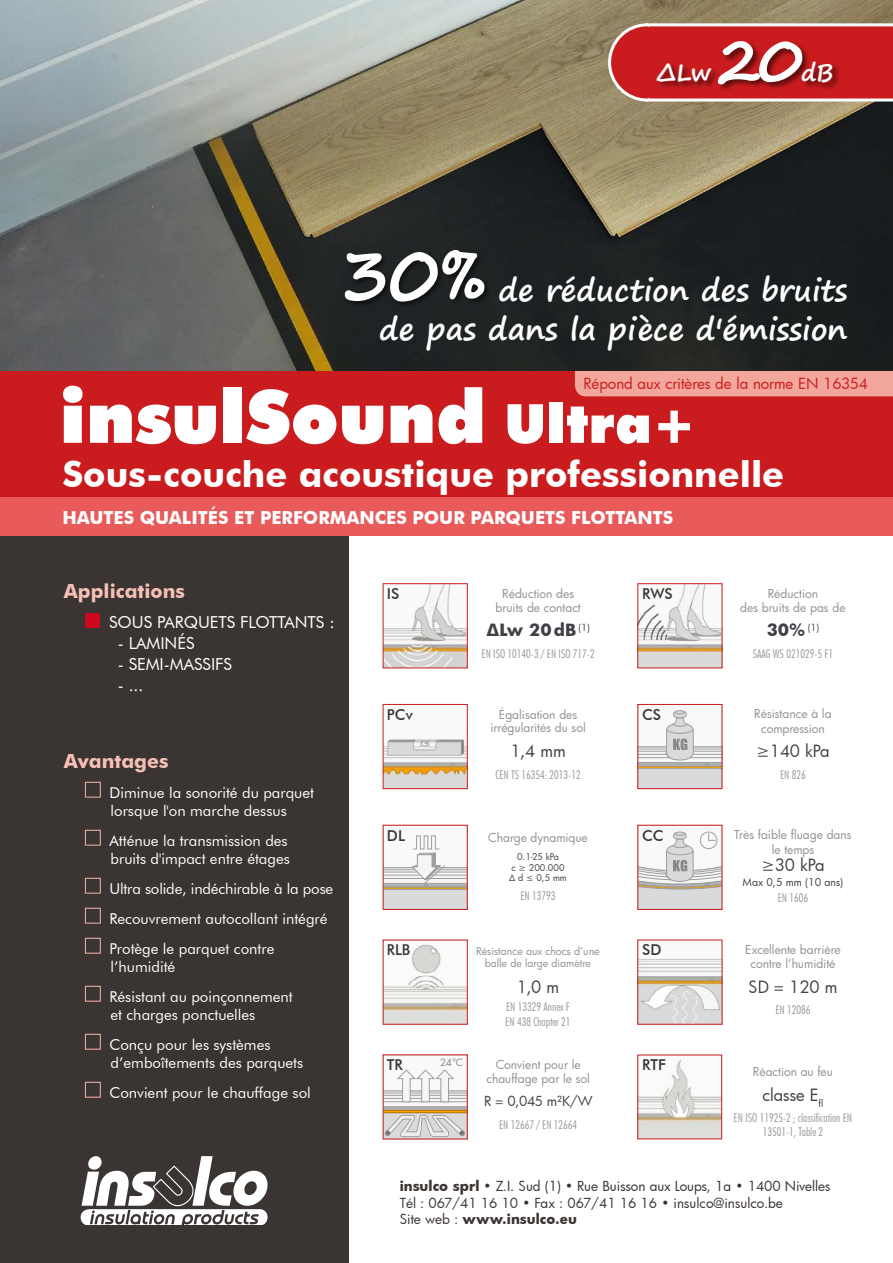
<style>
.page{position:relative;width:893px;height:1263px;background:#fff}
.page>*{position:absolute;margin:0;border:0;box-sizing:border-box;transform-origin:0 0}
.t1{font:700 73.95px "Segoe Print";color:#fff;scale:.9 1}
.t2{font:900 73.5px "Futura BT";color:#fff}
.t3{font:700 60.75px "Segoe Print";color:#fff}
.t4{font:700 36px "Futura BT";color:#fff}
.t5{font:700 30px/39px "Segoe Print";color:#fff;text-align:right}
.t6{font:700 23.7px "Segoe Print";color:#fff}
.t7{font:700 19.5px "Futura BT";color:#f7c0b5}
.t8{font:700 18px "Futura BT";color:#fff}
.t9{font:16.5px "Futura BT";color:#fff}
.t10{font:16.5px "Futura";color:#404147}
.t11{font:700 16.5px "Futura";color:#404147}
.t12{font:15px/30px "Futura BT";color:#fff}
.t13{font:15px "Futura";letter-spacing:-.005em;color:#c91e1e}
.t14{font:500 15px "Futura BT";color:#3a3432}
.t15{font:13.5px/16.5px "Futura";color:#3a3432}
.t16{font:13.5px "Futura";letter-spacing:-.015em;color:#404147}
.t17{font:12px/14.4px "Futura";color:#939195;text-align:center}
.t18{font:300 condensed 12px/14.7px "Futura BT";color:#939195}
.t19{font:10.5px/12px "Futura";color:#939195;text-align:center}
.t20{font:10.5px "Futura";color:#404147}
.t21{font:9.9px "Futura";color:#86888a}
.t22{font:9px/10.5px "Futura";color:#404147;text-align:center}
.s1{font-size:54px}
.s2{font-weight:700}
</style>
<div class="page">
<div style="left:0;top:533px;width:349px;height:730px;background:#3a3432"></div>
<div style="left:0;top:370px;width:893px;height:127px;background:#ca1c1e"></div>
<div style="left:0;top:497px;width:893px;height:39px;background:#e95a5a"></div>
<div style="left:85px;top:613px;width:15px;height:15px;background:#cd071e"></div>
<div style="left:85px;top:782px;width:16px;height:15px;border:1px solid #f6b5a9"></div>
<div style="left:85px;top:830px;width:16px;height:15px;border:1px solid #f6b5a9"></div>
<div style="left:85px;top:878px;width:16px;height:15px;border:1px solid #f6b5a9"></div>
<div style="left:85px;top:908px;width:16px;height:15px;border:1px solid #f6b5a9"></div>
<div style="left:85px;top:938px;width:16px;height:15px;border:1px solid #f6b5a9"></div>
<div style="left:85px;top:986px;width:16px;height:15px;border:1px solid #f6b5a9"></div>
<div style="left:85px;top:1034px;width:16px;height:15px;border:1px solid #f6b5a9"></div>
<div style="left:85px;top:1082px;width:16px;height:15px;border:1px solid #f6b5a9"></div>
<svg style="left:81px;top:1156px;width:187px;height:69px"></svg>
<img style="left:385px;top:585px;width:81px;height:81px">
<div style="left:383px;top:583px;width:85px;height:85px;border:1px solid #ca1c1e"></div>
<img style="left:639px;top:585px;width:81px;height:81px">
<div style="left:637px;top:583px;width:85px;height:85px;border:1px solid #ca1c1e"></div>
<svg style="left:639px;top:710px;width:81px;height:77px"></svg>
<div style="left:637px;top:704px;width:85px;height:85px;border:1px solid #ca1c1e"></div>
<svg style="left:385px;top:835px;width:81px;height:73px"></svg>
<div style="left:383px;top:825px;width:85px;height:85px;border:1px solid #ca1c1e"></div>
<img style="left:639px;top:958px;width:81px;height:65px">
<div style="left:637px;top:940px;width:85px;height:85px;border:1px solid #ca1c1e"></div>
<img style="left:385px;top:736px;width:81px;height:51px">
<div style="left:383px;top:704px;width:85px;height:85px;border:1px solid #ca1c1e"></div>
<img style="left:385px;top:944px;width:81px;height:79px">
<div style="left:383px;top:940px;width:85px;height:85px;border:1px solid #ca1c1e"></div>
<svg style="left:385px;top:1069px;width:81px;height:68px"></svg>
<svg style="left:639px;top:831px;width:81px;height:77px"></svg>
<div style="left:637px;top:825px;width:85px;height:85px;border:1px solid #ca1c1e"></div>
<img style="left:639px;top:1059px;width:81px;height:78px">
<div style="left:637px;top:1055px;width:85px;height:84px;border:1px solid #ca1c1e"></div>
<div style="left:575px;top:371px;width:318px;height:25px;background:#f3a79c"></div>
<img style="left:0;top:0;width:893px;height:371px">
<svg style="left:607px;top:22px;width:286px;height:81px;background:#ca4644"></svg>
<div style="left:655px;top:41px;width:186px;height:51px;background:#000;opacity:.56"></div>
<div style="left:344px;top:249px;width:147px;height:59px;background:#000;opacity:.51"></div>
<h3 class="t3" style="left:716px;top:4px;width:88px">20</h3>
<h3 class="t6" style="left:801px;top:51px;width:34px">dB</h3>
<h3 class="t6" style="left:656px;top:51px;width:57px">∆Lw</h3>
<h1 class="t1" style="left:341px;top:207px;width:164px">30%</h1>
<h3 class="t5" style="left:379px;top:270px;width:470px">de réduction des bruits<br>de pas dans la pièce d'émission</h3>
<p class="t13" style="left:583px;top:373px;width:286px">Répond aux critères de la norme EN 16354</p>
<h2 class="t2" style="left:60px;top:372px;width:639px">insulSound <span class="s1">Ultra+</span></h2>
<h3 class="t4" style="left:62px;top:452px;width:723px">Sous-couche acoustique professionnelle</h3>
<p class="t8" style="left:62px;top:507px;width:612px">HAUTES QUALITÉS ET PERFORMANCES POUR PARQUETS FLOTTANTS</p>
<h3 class="t7" style="left:64px;top:579px;width:123px">Applications</h3>
<p class="t9" style="left:109px;top:612px;width:227px">SOUS PARQUETS FLOTTANTS :</p>
<p class="t9" style="left:118px;top:633px;width:78px">- LAMINÉS</p>
<p class="t9" style="left:118px;top:654px;width:116px">- SEMI-MASSIFS</p>
<p class="t9" style="left:118px;top:675px;width:27px">- ...</p>
<h3 class="t7" style="left:64px;top:749px;width:106px">Avantages</h3>
<p class="t12" style="left:110px;top:783px;width:206px;line-height:18px">Diminue la sonorité du parquet lorsque l'on marche dessus</p>
<p class="t12" style="left:110px;top:831px;width:182px;line-height:18px">Atténue la transmission des bruits d'impact entre étages</p>
<p class="t12" style="left:109px;top:873px;width:225px">Ultra solide, indéchirable à la pose<br>Recouvrement autocollant intégré<br>Protège le parquet contre</p>
<p class="t12" style="left:110px;top:951px;width:185px">l’humidité<br>Résistant au poinçonnement</p>
<p class="t12" style="left:110px;top:999px;width:162px">et charges ponctuelles<br>Conçu pour les systèmes</p>
<p class="t12" style="left:110px;top:1047px;width:203px">d’emboîtements des parquets<br>Convient pour le chauffage sol</p>
<p class="t14" style="left:387px;top:585px;width:14px">IS</p>
<p class="t17" style="left:496px;top:587px;width:87px;line-height:13.5px">Réduction des bruits de contact</p>
<p class="t11" style="left:486px;top:618px;width:105px">ΔLw 20dB <sup>(1)</sup></p>
<p class="t18" style="left:482px;top:646px;width:115px">EN ISO 10140-3 / EN ISO 717-2</p>
<p class="t14" style="left:642px;top:585px;width:32px">RWS</p>
<p class="t17" style="left:740px;top:586px;width:107px">Réduction<br>des bruits de pas de</p>
<p class="t11" style="left:767px;top:618px;width:54px">30% <sup>(1)</sup></p>
<p class="t18" style="left:753px;top:646px;width:82px">SAAG WS 021029-5 F1</p>
<p class="t14" style="left:387px;top:706px;width:27px">PCv</p>
<p class="t17" style="left:490px;top:707px;width:97px;line-height:13.5px">Égalisation des irrégularités du sol</p>
<p class="t10" style="left:510px;top:740px;width:57px">1,4 mm</p>
<p class="t18" style="left:495px;top:767px;width:87px">CEN TS 16354: 2013-12</p>
<p class="t14" style="left:642px;top:706px;width:21px">CS</p>
<p class="t17" style="left:754px;top:706px;width:79px">Résistance à la compression</p>
<p class="t10" style="left:756px;top:740px;width:75px">≥140 kPa</p>
<p class="t18" style="left:780px;top:767px;width:27px">EN 826</p>
<p class="t14" style="left:387px;top:827px;width:20px">DL</p>
<p class="t17" style="left:488px;top:830px;width:101px">Charge dynamique</p>
<p class="t22" style="left:509px;top:851px;width:59px">0.1-25 kPa<br>c ≥ 200.000<br>Δ d ≤ 0,5 mm</p>
<p class="t18" style="left:520px;top:888px;width:37px">EN 13793</p>
<p class="t14" style="left:642px;top:827px;width:23px">CC</p>
<p class="t17" style="left:734px;top:827px;width:119px">Très faible fluage dans le temps</p>
<p class="t10" style="left:761px;top:854px;width:65px">≥30 kPa</p>
<p class="t20" style="left:743px;top:875px;width:102px">Max 0,5 mm (10 ans)</p>
<p class="t18" style="left:778px;top:890px;width:32px">EN 1606</p>
<p class="t14" style="left:387px;top:941px;width:25px">RLB</p>
<p class="t19" style="left:476px;top:944px;width:125px">Résistance aux chocs d’une balle de large diamètre</p>
<p class="t10" style="left:517px;top:975px;width:44px">1,0 m</p>
<p class="t18" style="left:505px;top:999px;width:67px">EN 13329 Annex F<br>EN 438 Chapter 21</p>
<p class="t14" style="left:642px;top:941px;width:21px">SD</p>
<p class="t17" style="left:745px;top:942px;width:97px">Excellente barrière contre l’humidité</p>
<p class="t10" style="left:748px;top:975px;width:90px">SD = 120 m</p>
<p class="t18" style="left:775px;top:1003px;width:37px">EN 12086</p>
<p class="t14" style="left:387px;top:1055px;width:18px">TR</p>
<p class="t21" style="left:440px;top:1056px;width:24px">24°C</p>
<p class="t17" style="left:486px;top:1058px;width:105px;line-height:13.5px">Convient pour le chauffage par le sol</p>
<p class="t16" style="left:484px;top:1092px;width:110px">R = 0,045 m²K/W</p>
<p class="t18" style="left:499px;top:1117px;width:80px">EN 12667 / EN 12664</p>
<p class="t14" style="left:642px;top:1055px;width:25px">RTF</p>
<p class="t17" style="left:753px;top:1064px;width:81px">Réaction au feu</p>
<p class="t10" style="left:762px;top:1084px;width:62px">classe E<sub>fl</sub></p>
<p class="t18" style="left:734px;top:1110px;width:120px;text-align:center">EN ISO 11925-2 ; classification EN<br>13501-1, Table 2</p>
<p class="t15" style="left:400px;top:1178px;width:432px"><span class="s2">insulco sprl</span> • Z.I. Sud (1) • Rue Buisson aux Loups, 1a • 1400 Nivelles<br>Tél : 067/41 16 10 • Fax : 067/41 16 16 • insulco@insulco.be<br>Site web : <span class="s2">www.insulco.eu</span></p>
</div>
